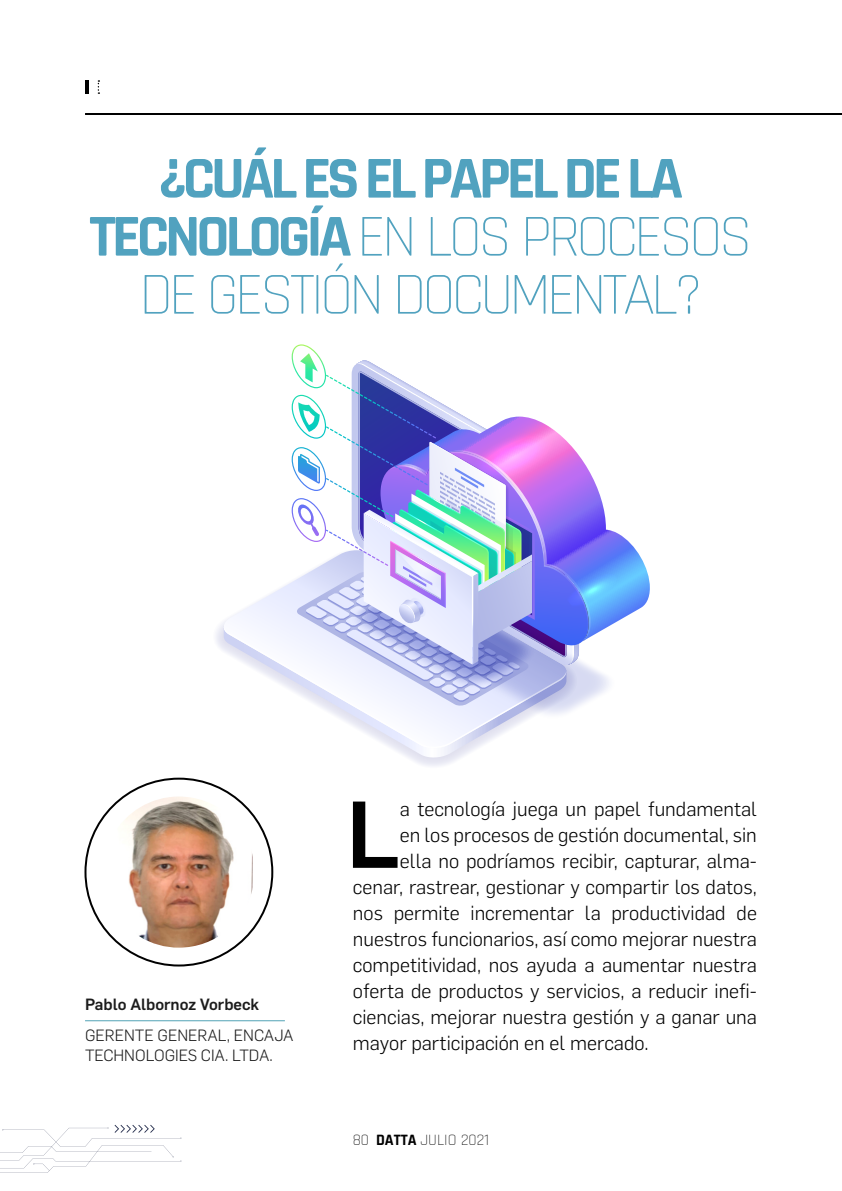
<style>
.page{position:relative;width:842px;height:1191px;background:#fff}
.page>*{position:absolute;margin:0;border:0;box-sizing:border-box;transform-origin:0 0}
.Cuerpo_de_texto{font:500 93px "Flama";color:#000}
.t1{font:300 60px/58px "Rajdhani";letter-spacing:-.07em;color:#51a2bf;text-align:center}
.Cuerpo_de_texto-2{font:300 20px "Flama";color:#000}
.Cuerpo_de_texto-3{font:300 16px/19.2px "Flama";color:#1c1c1c}
.Cuerpo_de_texto-4{font:500 16px "Flama";color:#1c1c1c}
.t2{font:300 16px "Rajdhani";color:#000}
.s1{font-weight:700}
</style>
<div class="page">
<hr style="left:85px;top:113px;width:757px;height:2px;background:#000">
<hr style="left:85px;top:80px;width:3px;height:14px;background:#000">
<svg style="left:0;top:1124px;width:181px;height:49px"></svg>
<img style="left:113px;top:796px;width:140px;height:151px">
<hr style="left:85px;top:1020px;width:200px;height:1px;background:#51a2b5">
<svg style="left:394px;top:749px;width:80px;height:10px"></svg>
<svg style="left:221px;top:582px;width:71px;height:68px"></svg>
<svg style="left:223px;top:626px;width:302px;height:123px"></svg>
<svg style="left:617px;top:533px;width:33px;height:89px"></svg>
<svg style="left:292px;top:344px;width:325px;height:376px"></svg>
<p class="t1" style="left:89px;top:151px;width:665px"><span class="s1">¿CUÁL ES EL PAPEL DE LA<br>TECNOLOGÍA</span> EN LOS PROCESOS<br>DE GESTIÓN DOCUMENTAL?</p>
<p class="Cuerpo_de_texto-4" style="left:85px;top:995px;width:176px">Pablo Albornoz Vorbeck</p>
<p class="Cuerpo_de_texto-3" style="left:85px;top:1025px;width:210px">GERENTE GENERAL, ENCAJA<br>TECHNOLOGIES CIA. LTDA.</p>
<p class="Cuerpo_de_texto" style="left:346px;top:779px;width:55px">L</p>
<p class="Cuerpo_de_texto-2" style="left:400px;top:795px;width:358px">a tecnología juega un papel fundamental</p>
<p class="Cuerpo_de_texto-2" style="left:400px;top:821px;width:358px">en los procesos de gestión documental, sin</p>
<p class="Cuerpo_de_texto-2" style="left:400px;top:847px;width:358px">ella no podríamos recibir, capturar, alma-</p>
<p class="Cuerpo_de_texto-2" style="left:353px;top:873px;width:405px">cenar, rastrear, gestionar y compartir los datos,</p>
<p class="Cuerpo_de_texto-2" style="left:353px;top:899px;width:405px">nos permite incrementar la productividad de</p>
<p class="Cuerpo_de_texto-2" style="left:353px;top:925px;width:405px">nuestros funcionarios, así como mejorar nuestra</p>
<p class="Cuerpo_de_texto-2" style="left:353px;top:951px;width:405px">competitividad, nos ayuda a aumentar nuestra</p>
<p class="Cuerpo_de_texto-2" style="left:353px;top:977px;width:405px">oferta de productos y servicios, a reducir inefi-</p>
<p class="Cuerpo_de_texto-2" style="left:353px;top:1003px;width:405px">ciencias, mejorar nuestra gestión y a ganar una</p>
<p class="Cuerpo_de_texto-2" style="left:353px;top:1029px;width:297px">mayor participación en el mercado.</p>
<p class="t2" style="left:353px;top:1131px;width:138px">80 <span class="s1">DATTA</span> JULIO 2021</p>
</div>
